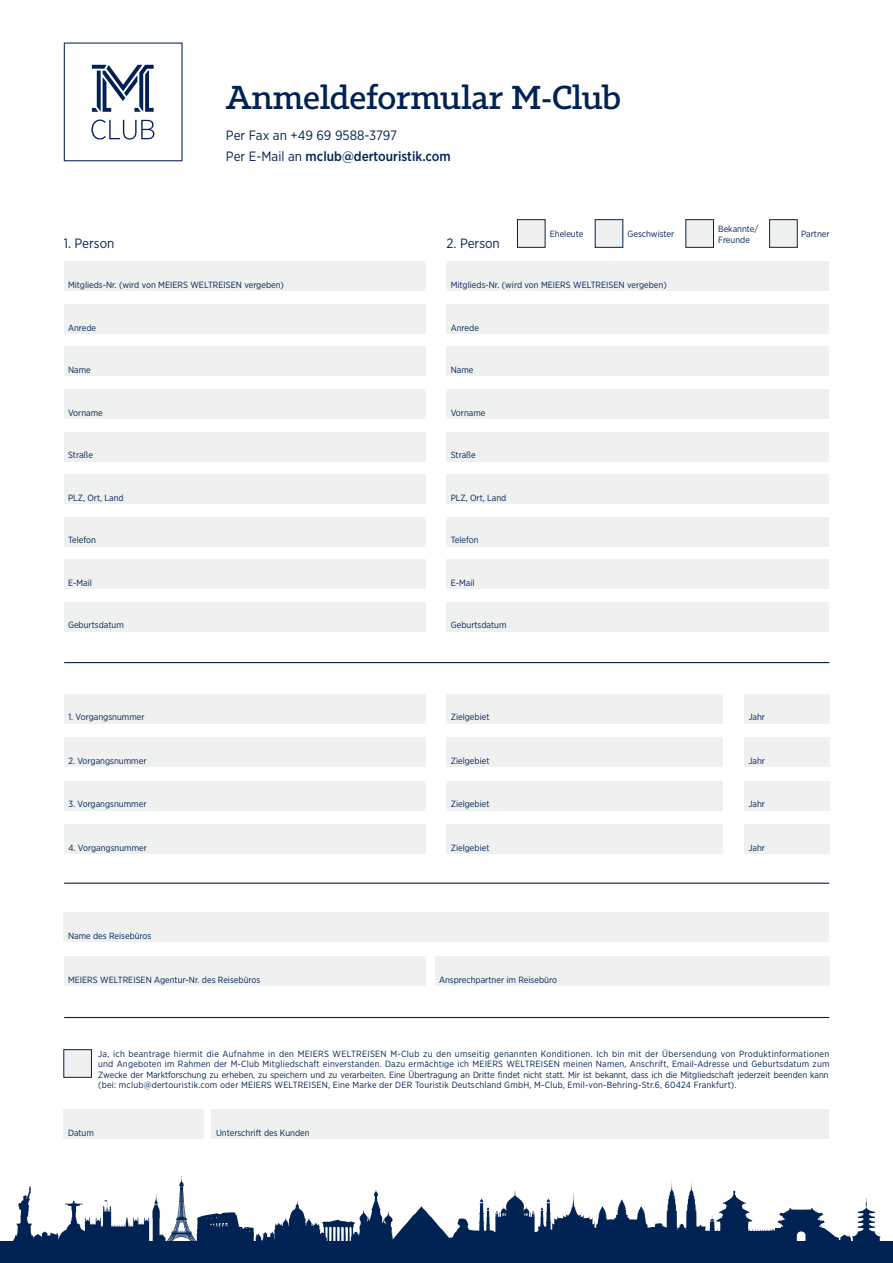
<style>
.page{position:relative;width:893px;height:1263px;background:#fff}
.page>*{position:absolute;margin:0;border:0;box-sizing:border-box;transform-origin:0 0}
.t1{font:500 32.55px "Tabac Slab";letter-spacing:-.01em;color:#002353}
.t2{font:13.5px/21px "Gotham Narrow";color:#002353}
.t3{font:9px/10.5px "Gotham Narrow";color:#002353;text-align:justify}
.s1{font-weight:500}
</style>
<div class="page">
<div style="left:64px;top:304px;width:361px;height:30px;background:#eff0f0"></div>
<div style="left:64px;top:347px;width:361px;height:29px;background:#eff0f0"></div>
<div style="left:64px;top:389px;width:361px;height:30px;background:#eff0f0"></div>
<div style="left:64px;top:432px;width:361px;height:29px;background:#eff0f0"></div>
<div style="left:64px;top:474px;width:361px;height:30px;background:#eff0f0"></div>
<div style="left:64px;top:517px;width:361px;height:29px;background:#eff0f0"></div>
<div style="left:64px;top:559px;width:361px;height:30px;background:#eff0f0"></div>
<div style="left:64px;top:602px;width:361px;height:29px;background:#eff0f0"></div>
<div style="left:64px;top:912px;width:765px;height:30px;background:#eff0f0"></div>
<div style="left:64px;top:956px;width:361px;height:30px;background:#eff0f0"></div>
<div style="left:64px;top:1109px;width:140px;height:30px;background:#eff0f0"></div>
<div style="left:446px;top:694px;width:277px;height:29px;background:#eff0f0"></div>
<div style="left:446px;top:737px;width:277px;height:30px;background:#eff0f0"></div>
<div style="left:446px;top:781px;width:277px;height:29px;background:#eff0f0"></div>
<div style="left:446px;top:824px;width:277px;height:30px;background:#eff0f0"></div>
<div style="left:435px;top:956px;width:394px;height:30px;background:#eff0f0"></div>
<div style="left:212px;top:1109px;width:617px;height:30px;background:#eff0f0"></div>
<svg style="left:13px;top:1176px;width:868px;height:65px"></svg>
<div style="left:0;top:1241px;width:893px;height:22px;background:#002353"></div>
<div style="left:446px;top:304px;width:383px;height:30px;background:#eff0f0"></div>
<div style="left:446px;top:347px;width:383px;height:29px;background:#eff0f0"></div>
<div style="left:446px;top:389px;width:383px;height:30px;background:#eff0f0"></div>
<div style="left:446px;top:432px;width:383px;height:29px;background:#eff0f0"></div>
<div style="left:446px;top:474px;width:383px;height:30px;background:#eff0f0"></div>
<div style="left:446px;top:517px;width:383px;height:29px;background:#eff0f0"></div>
<div style="left:446px;top:559px;width:383px;height:30px;background:#eff0f0"></div>
<div style="left:446px;top:602px;width:383px;height:29px;background:#eff0f0"></div>
<div style="left:64px;top:694px;width:362px;height:29px;background:#eff0f0"></div>
<div style="left:64px;top:737px;width:362px;height:30px;background:#eff0f0"></div>
<div style="left:64px;top:781px;width:362px;height:29px;background:#eff0f0"></div>
<div style="left:64px;top:824px;width:362px;height:30px;background:#eff0f0"></div>
<div style="left:744px;top:694px;width:85px;height:29px;background:#eff0f0"></div>
<div style="left:744px;top:737px;width:85px;height:30px;background:#eff0f0"></div>
<div style="left:744px;top:781px;width:85px;height:29px;background:#eff0f0"></div>
<div style="left:744px;top:824px;width:85px;height:30px;background:#eff0f0"></div>
<div style="left:63px;top:1049px;width:29px;height:29px;background:#eff0f0;border:1px solid #002353"></div>
<div style="left:64px;top:261px;width:361px;height:30px;background:#eff0f0"></div>
<div style="left:446px;top:261px;width:383px;height:30px;background:#eff0f0"></div>
<svg style="left:64px;top:43px;width:119px;height:118px"></svg>
<hr style="left:64px;top:662px;width:765px;height:1px;background:#002353">
<hr style="left:64px;top:882px;width:765px;height:2px;background:#002353">
<hr style="left:64px;top:1017px;width:765px;height:1px;background:#002353">
<div style="left:517px;top:219px;width:28px;height:29px;background:#eff0f0;border:1px solid #002353"></div>
<div style="left:595px;top:219px;width:28px;height:29px;background:#eff0f0;border:1px solid #002353"></div>
<div style="left:685px;top:219px;width:29px;height:29px;background:#eff0f0;border:1px solid #002353"></div>
<div style="left:769px;top:219px;width:29px;height:29px;background:#eff0f0;border:1px solid #002353"></div>
<h1 class="t1" style="left:226px;top:78px;width:397px">Anmeldeformular M-Club</h1>
<h2 class="t2" style="left:226px;top:125px;width:226px">Per Fax an +49 69 9588-3797<br>Per E-Mail an <span class="s1">mclub@dertouristik.com</span></h2>
<h2 class="t2" style="left:64px;top:232px;width:52px">1. Person</h2>
<h2 class="t2" style="left:446px;top:232px;width:55px">2. Person</h2>
<p class="t3" style="left:550px;top:228px;width:35px">Eheleute</p>
<p class="t3" style="left:627px;top:228px;width:48px">Geschwister</p>
<p class="t3" style="left:718px;top:223px;width:42px">Bekannte/<br>Freunde</p>
<p class="t3" style="left:801px;top:228px;width:30px">Partner</p>
<p class="t3" style="left:68px;top:280px;width:217px">Mitglieds-Nr. (wird von MEIERS WELTREISEN vergeben)</p>
<p class="t3" style="left:451px;top:280px;width:217px">Mitglieds-Nr. (wird von MEIERS WELTREISEN vergeben)</p>
<p class="t3" style="left:68px;top:322px;width:30px">Anrede</p>
<p class="t3" style="left:68px;top:365px;width:24px">Name</p>
<p class="t3" style="left:68px;top:407px;width:36px">Vorname</p>
<p class="t3" style="left:68px;top:450px;width:26px">Straße</p>
<p class="t3" style="left:68px;top:492px;width:57px">PLZ, Ort, Land</p>
<p class="t3" style="left:68px;top:535px;width:29px">Telefon</p>
<p class="t3" style="left:68px;top:577px;width:25px">E-Mail</p>
<p class="t3" style="left:68px;top:620px;width:57px">Geburtsdatum</p>
<p class="t3" style="left:68px;top:712px;width:78px">1. Vorgangsnummer</p>
<p class="t3" style="left:68px;top:755px;width:80px">2. Vorgangsnummer</p>
<p class="t3" style="left:68px;top:799px;width:80px">3. Vorgangsnummer</p>
<p class="t3" style="left:68px;top:842px;width:80px">4. Vorgangsnummer</p>
<p class="t3" style="left:68px;top:931px;width:85px">Name des Reisebüros</p>
<p class="t3" style="left:68px;top:974px;width:194px">MEIERS WELTREISEN Agentur-Nr. des Reisebüros</p>
<p class="t3" style="left:451px;top:322px;width:30px">Anrede</p>
<p class="t3" style="left:451px;top:365px;width:24px">Name</p>
<p class="t3" style="left:451px;top:407px;width:36px">Vorname</p>
<p class="t3" style="left:451px;top:450px;width:26px">Straße</p>
<p class="t3" style="left:451px;top:492px;width:57px">PLZ, Ort, Land</p>
<p class="t3" style="left:451px;top:535px;width:29px">Telefon</p>
<p class="t3" style="left:451px;top:577px;width:25px">E-Mail</p>
<p class="t3" style="left:451px;top:620px;width:57px">Geburtsdatum</p>
<p class="t3" style="left:451px;top:712px;width:40px">Zielgebiet</p>
<p class="t3" style="left:451px;top:755px;width:40px">Zielgebiet</p>
<p class="t3" style="left:451px;top:799px;width:40px">Zielgebiet</p>
<p class="t3" style="left:451px;top:842px;width:40px">Zielgebiet</p>
<p class="t3" style="left:439px;top:974px;width:119px">Ansprechpartner im Reisebüro</p>
<p class="t3" style="left:748px;top:712px;width:18px">Jahr</p>
<p class="t3" style="left:748px;top:755px;width:18px">Jahr</p>
<p class="t3" style="left:748px;top:799px;width:18px">Jahr</p>
<p class="t3" style="left:748px;top:842px;width:18px">Jahr</p>
<p class="t3" style="left:98px;top:1048px;width:733px">Ja, ich beantrage hiermit die Aufnahme in den MEIERS WELTREISEN M-Club zu den umseitig genannten Konditionen. Ich bin mit der Übersendung von Produktinformationen und Angeboten im Rahmen der M-Club Mitgliedschaft einverstanden. Dazu ermächtige ich MEIERS WELTREISEN meinen Namen, Anschrift, Email-Adresse und Geburtsdatum zum Zwecke der Marktforschung zu erheben, zu speichern und zu verarbeiten. Eine Übertragung an Dritte findet nicht statt. Mir ist bekannt, dass ich die Mitgliedschaft jederzeit beenden kann (bei: mclub@dertouristik.com oder MEIERS WELTREISEN, Eine Marke der DER Touristik Deutschland GmbH, M-Club, Emil-von-Behring-Str.6, 60424 Frankfurt).</p>
<p class="t3" style="left:68px;top:1127px;width:27px">Datum</p>
<p class="t3" style="left:216px;top:1127px;width:95px">Unterschrift des Kunden</p>
</div>
